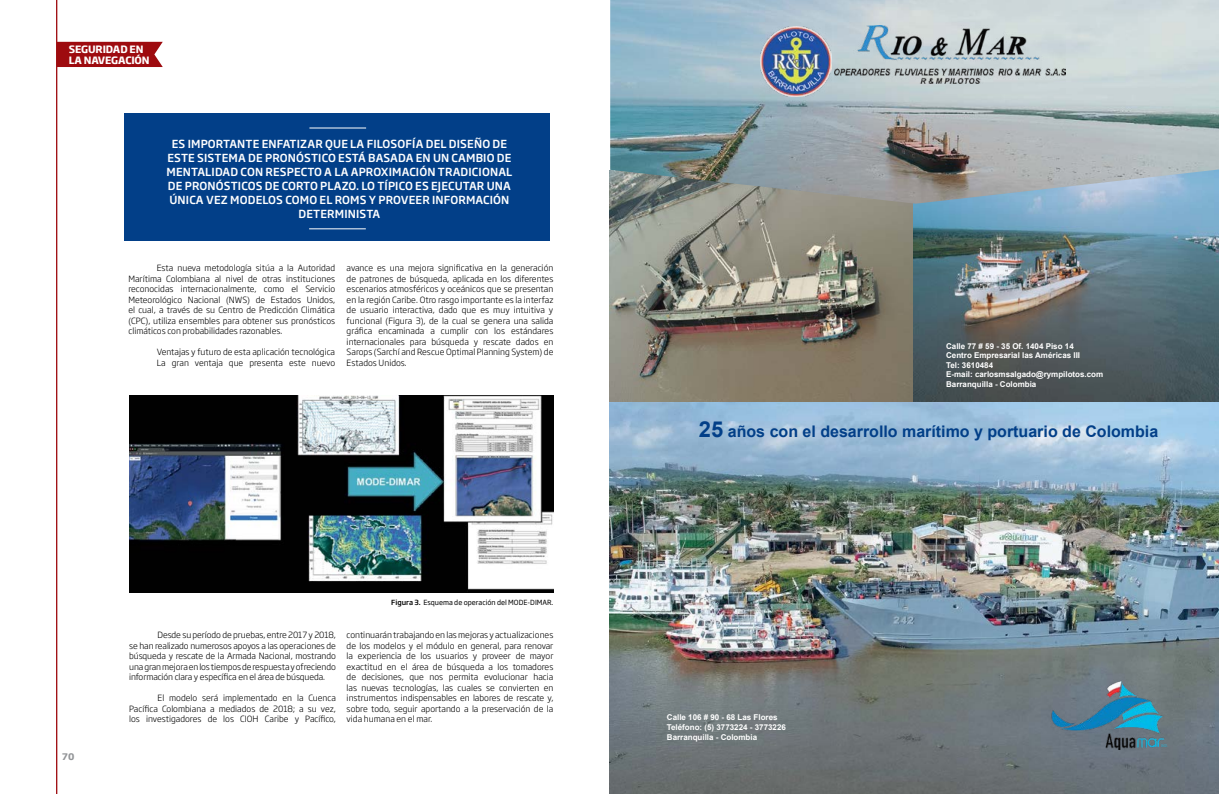
<style>
.page{position:relative;width:1219px;height:794px;background:#fff}
.page>*{position:absolute;margin:0;border:0;box-sizing:border-box;transform-origin:0 0}
.t1{font:700 16px "Arial";color:#023f88}
.t2{font:500 11px/14px "Soho Gothic Pro";letter-spacing:.015em;color:#fff;text-align:center}
.t3{font:700 10px/10.8px "Soho Gothic Pro";letter-spacing:-.01em;color:#fff}
.t4{font:700 9px "Soho Gothic Pro";color:#939598}
.t5{font:300 8.5px/10.5px "Soho Gothic Pro";color:#000;text-align:justify}
.t6{font:700 8px/9.6px "Arial";color:#fff}
.t7{font:7px "Soho Gothic Pro";color:#000}
.s1{font-weight:500}
.s2{font-size:22px}
</style>
<div class="page">
<div style="left:57px;top:42px;width:106px;height:25px;background:#9e0b0f"></div>
<hr style="left:56px;top:0;width:1px;height:794px;background:#9e0b0f">
<img style="left:129px;top:396px;width:424px;height:196px">
<div style="left:125px;top:114px;width:425px;height:127px;background:#023f88"></div>
<hr style="left:309px;top:128px;width:57px;height:1px;background:#fff">
<hr style="left:309px;top:228px;width:57px;height:1px;background:#fff">
<img style="left:609px;top:401px;width:610px;height:393px">
<img style="left:1050px;top:680px;width:117px;height:69px">
<img style="left:609px;top:171px;width:304px;height:230px">
<img style="left:913px;top:204px;width:306px;height:197px">
<img style="left:610px;top:0;width:609px;height:204px">
<img style="left:761px;top:26px;width:70px;height:71px">
<img style="left:834px;top:26px;width:232px;height:58px">
<p class="t3" style="left:69px;top:43px;width:83px">SEGURIDAD EN<br>LA NAVEGACIÓN</p>
<p class="t2" style="left:166px;top:136px;width:347px">ES IMPORTANTE ENFATIZAR QUE LA FILOSOFÍA DEL DISEÑO DE ESTE SISTEMA DE PRONÓSTICO ESTÁ BASADA EN UN CAMBIO DE MENTALIDAD CON RESPECTO A LA APROXIMACIÓN TRADICIONAL DE PRONÓSTICOS DE CORTO PLAZO. LO TÍPICO ES EJECUTAR UNA ÚNICA VEZ MODELOS COMO EL ROMS Y PROVEER INFORMACIÓN DETERMINISTA</p>
<p class="t5" style="left:128px;top:262px;width:208px;text-indent:28px">Esta nueva metodología sitúa a la Autoridad Marítima Colombiana al nivel de otras instituciones reconocidas internacionalmente, como el Servicio Meteorológico Nacional (NWS) de Estados Unidos, el cual, a través de su Centro de Predicción Climática (CPC), utiliza ensembles para obtener sus pronósticos climáticos con probabilidades razonables.</p>
<p class="t5" style="left:157px;top:346px;width:180px">Ventajas y futuro de esta aplicación tecnológica<br>La gran ventaja que presenta este nuevo</p>
<p class="t5" style="left:347px;top:262px;width:208px">avance es una mejora significativa en la generación de patrones de búsqueda, aplicada en los diferentes escenarios atmosféricos y oceánicos que se presentan en la región Caribe. Otro rasgo importante es la interfaz de usuario interactiva, dado que es muy intuitiva y funcional (Figura 3), de la cual se genera una salida gráfica encaminada a cumplir con los estándares internacionales para búsqueda y rescate dados en Sarops (Sarchí and Rescue Optimal Planning System) de Estados Unidos.</p>
<p class="t4" style="left:62px;top:749px;width:14px">70</p>
<p class="t5" style="left:129px;top:629px;width:208px;text-indent:28px">Desde su período de pruebas, entre 2017 y 2018, se han realizado numerosos apoyos a las operaciones de búsqueda y rescate de la Armada Nacional, mostrando una gran mejora en los tiempos de respuesta y ofreciendo información clara y específica en el área de búsqueda.</p>
<p class="t5" style="left:129px;top:692px;width:208px;text-indent:28px">El modelo será implementado en la Cuenca Pacífica Colombiana a mediados de 2018; a su vez, los investigadores de los CIOH Caribe y Pacífico,</p>
<p class="t7" style="left:391px;top:596px;width:164px"><span class="s1">Figura 3.</span> Esquema de operación del MODE-DIMAR.</p>
<p class="t5" style="left:347px;top:629px;width:208px">continuarán trabajando en las mejoras y actualizaciones de los modelos y el módulo en general, para renovar la experiencia de los usuarios y proveer de mayor exactitud en el área de búsqueda a los tomadores de decisiones, que nos permita evolucionar hacia las nuevas tecnologías, las cuales se convierten en instrumentos indispensables en labores de rescate y, sobre todo, seguir aportando a la preservación de la vida humana en el mar.</p>
<p class="t6" style="left:946px;top:341px;width:159px">Calle 77 # 59 - 35 Of. 1404 Piso 14<br>Centro Empresarial las Américas III<br>Tel: 3610484<br>E-mail: carlosmsalgado@rympilotos.com<br>Barranquilla - Colombia</p>
<h1 class="t1" style="left:699px;top:420px;width:461px"><span class="s2">25</span> años con el desarrollo marítimo y portuario de Colombia</h1>
<p class="t6" style="left:667px;top:713px;width:121px">Calle 106 # 90 - 68 Las Flores<br>Teléfono: (5) 3773224 - 3773226<br>Barranquilla - Colombia</p>
</div>
